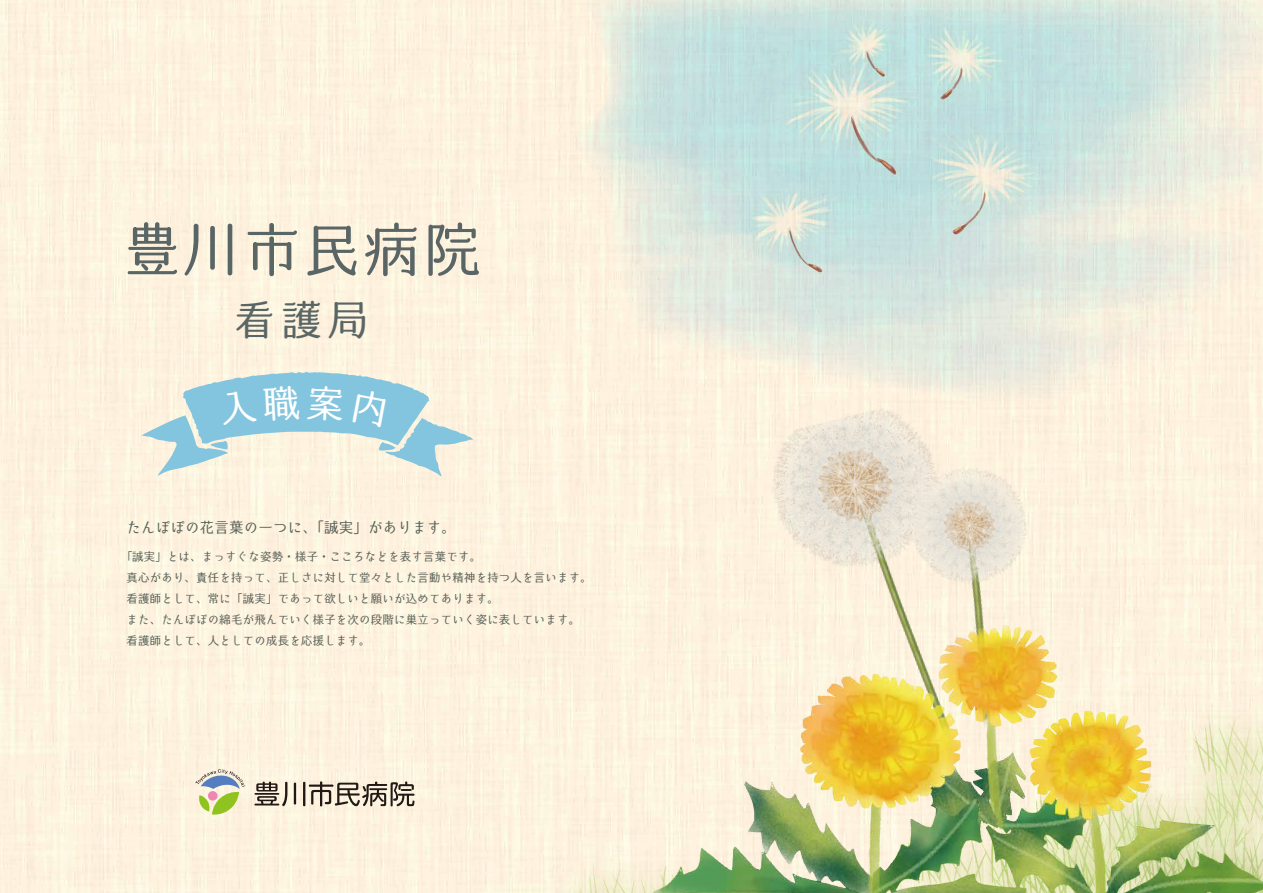
<style>
.page{position:relative;width:1263px;height:893px;background:#fff}
.page>*{position:absolute;margin:0;border:0;box-sizing:border-box;transform-origin:0 0}
.t1{font:60px "Hime Mincho Shirayuki";color:#5a6666}
.t2{font:42.75px "Hime Mincho Shirayuki";color:#5a6666}
.t3{font:15.15px "Hime Mincho Shirayuki";letter-spacing:-.03em;color:#5a6666}
.t4{font:12px/20.9px "Hime Mincho Shirayuki";letter-spacing:-.03em;color:#5a6666}
</style>
<div class="page">
<div style="left:0;top:0;width:530px;height:893px;background:#fdf2df"></div>
<img style="left:326px;top:340px;width:937px;height:553px">
<img style="left:530px;top:0;width:733px;height:432px">
<svg style="left:195px;top:769px;width:50px;height:46px;background:#cad2ad"></svg>
<div style="left:208px;top:791px;width:9px;height:10px;background:#ee87b4;border-radius:50%"></div>
<svg style="left:254px;top:781px;width:161px;height:25px;background:#afa597"></svg>
<svg style="left:142px;top:372px;width:331px;height:104px;background:#c1dcdf"></svg>
<h1 class="t1" style="left:122px;top:214px;width:361px">豊川市民病院</h1>
<h2 class="t2" style="left:233px;top:294px;width:138px">看護局</h2>
<p class="t3" style="left:126px;top:518px;width:332px">たんぽぽの花言葉の一つに、「誠実」があります。</p>
<p class="t4" style="left:126px;top:547px;width:467px;text-indent:-6px">「誠実」とは、まっすぐな姿勢・様子・こころなどを表す言葉です。<br>真心があり、責任を持って、正しさに対して堂々とした言動や精神を持つ人を言います。看護師として、常に「誠実」であって欲しいと願いが込めてあります。<br>また、たんぽぽの綿毛が飛んでいく様子を次の段階に巣立っていく姿に表しています。看護師として、人としての成長を応援します。</p>
</div>
